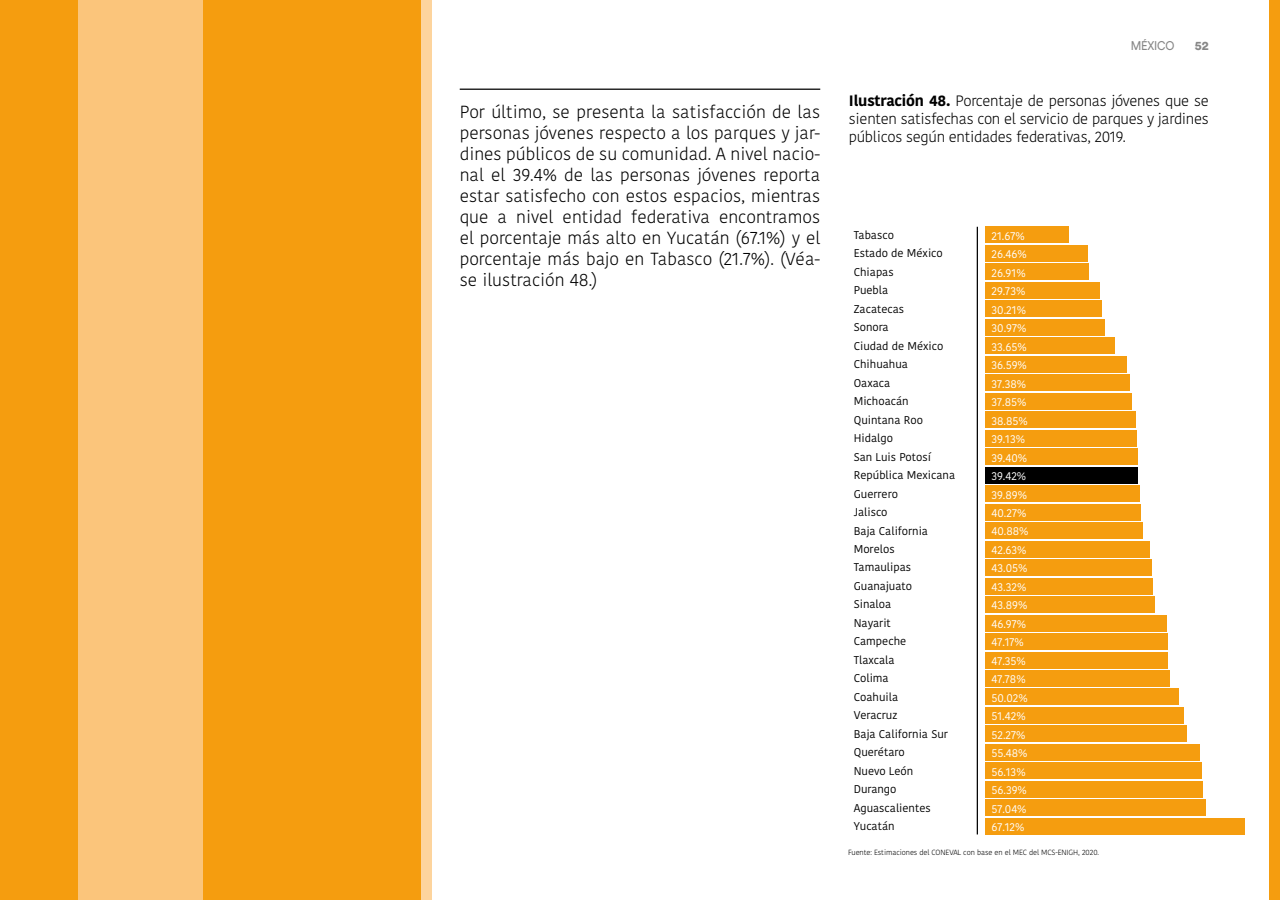
<style>
.page{position:relative;width:1280px;height:900px;background:#fff}
.page>*{position:absolute;margin:0;border:0;box-sizing:border-box;transform-origin:0 0}
.t1{font:300 17.5px/21px "Kohinoor Bangla";color:#000;text-align:justify}
.t2{font:300 15px/18px "Kohinoor Bangla";letter-spacing:-.02em;color:#000;text-align:justify}
.t3{font:12.5px "Circular Std";letter-spacing:-.015em;color:#878787;scale:.9 1}
.t4{font:900 12.5px "Circular Std";color:#878787}
.t5{font:11.25px/18.5px "Kohinoor Bangla";color:#000}
.t6{font:11.25px/18.5px "Kohinoor Bangla";color:#fff}
.t7{font:300 7.5px "Kohinoor Bangla";letter-spacing:-.01em;color:#000}
.s1{font-weight:700}
</style>
<div class="page">
<div style="left:985px;top:227px;width:84px;height:16px;background:#f59d0f"></div>
<div style="left:985px;top:245px;width:103px;height:16px;background:#f59d0f"></div>
<div style="left:985px;top:264px;width:104px;height:16px;background:#f59d0f"></div>
<div style="left:985px;top:282px;width:115px;height:16px;background:#f59d0f"></div>
<div style="left:985px;top:301px;width:117px;height:16px;background:#f59d0f"></div>
<div style="left:985px;top:319px;width:120px;height:16px;background:#f59d0f"></div>
<div style="left:985px;top:338px;width:130px;height:16px;background:#f59d0f"></div>
<div style="left:985px;top:356px;width:142px;height:16px;background:#f59d0f"></div>
<div style="left:985px;top:375px;width:145px;height:16px;background:#f59d0f"></div>
<div style="left:985px;top:393px;width:147px;height:16px;background:#f59d0f"></div>
<div style="left:985px;top:412px;width:150px;height:16px;background:#f59d0f"></div>
<div style="left:985px;top:430px;width:151px;height:16px;background:#f59d0f"></div>
<div style="left:985px;top:449px;width:152px;height:16px;background:#f59d0f"></div>
<div style="left:985px;top:467px;width:153px;height:16px;background:#000"></div>
<div style="left:985px;top:486px;width:154px;height:16px;background:#f59d0f"></div>
<div style="left:985px;top:504px;width:156px;height:16px;background:#f59d0f"></div>
<div style="left:985px;top:523px;width:158px;height:16px;background:#f59d0f"></div>
<div style="left:985px;top:541px;width:165px;height:16px;background:#f59d0f"></div>
<div style="left:985px;top:559px;width:167px;height:17px;background:#f59d0f"></div>
<div style="left:985px;top:578px;width:168px;height:16px;background:#f59d0f"></div>
<div style="left:985px;top:596px;width:170px;height:17px;background:#f59d0f"></div>
<div style="left:985px;top:615px;width:182px;height:16px;background:#f59d0f"></div>
<div style="left:985px;top:633px;width:183px;height:17px;background:#f59d0f"></div>
<div style="left:985px;top:652px;width:183px;height:16px;background:#f59d0f"></div>
<div style="left:985px;top:670px;width:185px;height:17px;background:#f59d0f"></div>
<div style="left:985px;top:689px;width:194px;height:16px;background:#f59d0f"></div>
<div style="left:985px;top:707px;width:199px;height:17px;background:#f59d0f"></div>
<div style="left:985px;top:726px;width:202px;height:16px;background:#f59d0f"></div>
<div style="left:985px;top:744px;width:215px;height:17px;background:#f59d0f"></div>
<div style="left:985px;top:763px;width:217px;height:16px;background:#f59d0f"></div>
<div style="left:985px;top:781px;width:218px;height:17px;background:#f59d0f"></div>
<div style="left:985px;top:800px;width:221px;height:16px;background:#f59d0f"></div>
<div style="left:985px;top:818px;width:260px;height:16px;background:#f59d0f"></div>
<hr style="left:460px;top:89px;width:360px;height:1px;background:#000">
<hr style="left:977px;top:227px;width:1px;height:607px;background:#000">
<div style="left:0;top:0;width:431px;height:900px;background:#f59d0f"></div>
<div style="left:78px;top:0;width:125px;height:900px;background:#fbc57b"></div>
<div style="left:1269px;top:0;width:11px;height:900px;background:#f59d0f"></div>
<div style="left:421px;top:0;width:10px;height:900px;background:#fdd49d"></div>
<p class="t1" style="left:460px;top:101px;width:362px">Por último, se presenta la satisfacción de las personas jóvenes respecto a los parques y jar&shy;dines públicos de su comunidad. A nivel nacio&shy;nal el 39.4% de las personas jóvenes reporta estar satisfecho con estos espacios, mientras que a nivel entidad federativa encontramos el porcentaje más alto en Yucatán (67.1%) y el porcentaje más bajo en Tabasco (21.7%). (Véa&shy;se ilustración 48.)</p>
<p class="t3" style="left:1131px;top:38px;width:50px">MÉXICO</p>
<p class="t4" style="left:1195px;top:38px;width:15px">52</p>
<p class="t2" style="left:849px;top:91px;width:361px"><span class="s1">Ilustración 48.</span> Porcentaje de personas jóvenes que se sienten satisfechas con el servicio de parques y jardines públicos según entidades federativas, 2019.</p>
<p class="t5" style="left:854px;top:225px;width:103px">Tabasco<br>Estado de México<br>Chiapas<br>Puebla<br>Zacatecas<br>Sonora<br>Ciudad de México<br>Chihuahua<br>Oaxaca<br>Michoacán<br>Quintana Roo<br>Hidalgo<br>San Luis Potosí<br>República Mexicana<br>Guerrero<br>Jalisco<br>Baja California<br>Morelos<br>Tamaulipas<br>Guanajuato<br>Sinaloa<br>Nayarit<br>Campeche<br>Tlaxcala<br>Colima<br>Coahuila<br>Veracruz<br>Baja California Sur<br>Querétaro<br>Nuevo León<br>Durango<br>Aguascalientes<br>Yucatán</p>
<p class="t6" style="left:992px;top:226px;width:39px">21.67%<br>26.46%<br>26.91%<br>29.73%<br>30.21%<br>30.97%<br>33.65%<br>36.59%<br>37.38%<br>37.85%<br>38.85%<br>39.13%<br>39.40%<br>39.42%<br>39.89%<br>40.27%<br>40.88%<br>42.63%<br>43.05%<br>43.32%<br>43.89%<br>46.97%<br>47.17%<br>47.35%<br>47.78%<br>50.02%<br>51.42%<br>52.27%<br>55.48%<br>56.13%<br>56.39%<br>57.04%<br>67.12%</p>
<p class="t7" style="left:848px;top:847px;width:253px">Fuente: Estimaciones del CONEVAL con base en el MEC del MCS-ENIGH, 2020.</p>
</div>
